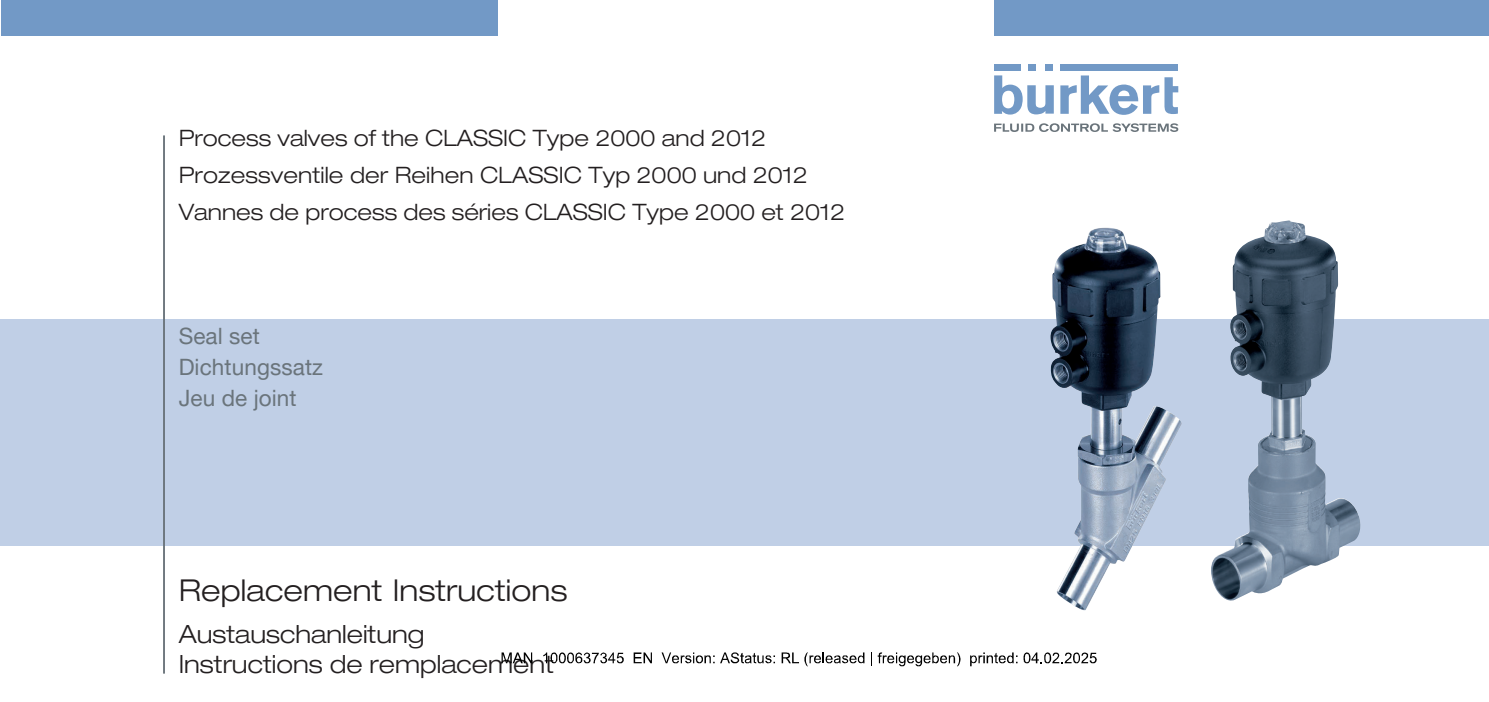
<style>
.page{position:relative;width:1489px;height:702px;background:#fff}
.page>*{position:absolute;margin:0;border:0;box-sizing:border-box;transform-origin:0 0}
.t1{font:300 expanded 30px "Helvetica Neue LTW1 G";letter-spacing:.005em;color:#231f20}
.t2{font:300 expanded 25px/30px "Helvetica Neue LTW1 G";color:#231f20}
.Dokumentenart_2{font:300 expanded 22.5px "Helvetica Neue LTW1 G";color:#231f20}
.DB_Beschreibung{font:22.5px "Helvetica Neue LTW1 G";letter-spacing:.005em;color:#6a747b}
</style>
<div class="page">
<div style="left:1px;top:0;width:496px;height:35px;background:#7299c6"></div>
<div style="left:994px;top:0;width:494px;height:35px;background:#7299c6"></div>
<svg style="left:994px;top:75px;width:59px;height:40px"></svg>
<svg style="left:1060px;top:75px;width:118px;height:40px"></svg>
<div style="left:994px;top:64px;width:26px;height:7px;background:#7299c6"></div>
<div style="left:1028px;top:64px;width:7px;height:7px;background:#7299c6"></div>
<div style="left:1045px;top:64px;width:7px;height:7px;background:#7299c6"></div>
<div style="left:1060px;top:64px;width:118px;height:7px;background:#7299c6"></div>
<svg style="left:994px;top:123px;width:184px;height:9px"></svg>
<div style="left:0;top:319px;width:1488px;height:227px;background:#c0cfe6"></div>
<hr style="left:163px;top:135px;width:2px;height:538px;background:#6a747b">
<img style="left:1211px;top:220px;width:150px;height:381px">
<img style="left:1050px;top:227px;width:132px;height:383px">
<svg style="left:501px;top:652px;width:31px;height:11px"></svg>
<svg style="left:543px;top:652px;width:80px;height:11px"></svg>
<svg style="left:633px;top:652px;width:19px;height:11px"></svg>
<svg style="left:661px;top:652px;width:53px;height:11px"></svg>
<svg style="left:720px;top:652px;width:55px;height:11px"></svg>
<svg style="left:781px;top:652px;width:83px;height:14px"></svg>
<svg style="left:871px;top:652px;width:89px;height:14px"></svg>
<svg style="left:970px;top:652px;width:47px;height:14px"></svg>
<svg style="left:1023px;top:652px;width:73px;height:11px"></svg>
<p class="Dokumentenart_2" style="left:179px;top:124px;width:589px">Process valves of the CLASSIC Type 2000 and 2012</p>
<p class="Dokumentenart_2" style="left:179px;top:161px;width:630px">Prozessventile der Reihen CLASSIC Typ 2000 und 2012</p>
<p class="Dokumentenart_2" style="left:179px;top:198px;width:668px">Vannes de process des séries CLASSIC Type 2000 et 2012</p>
<p class="DB_Beschreibung" style="left:179px;top:322px;width:83px">Seal set</p>
<p class="DB_Beschreibung" style="left:179px;top:353px;width:146px">Dichtungssatz</p>
<p class="DB_Beschreibung" style="left:179px;top:383px;width:119px">Jeu de joint</p>
<h1 class="t1" style="left:179px;top:571px;width:390px">Replacement Instructions</h1>
<p class="t2" style="left:179px;top:618px;width:377px">Austauschanleitung<br>Instructions de remplacement</p>
</div>
